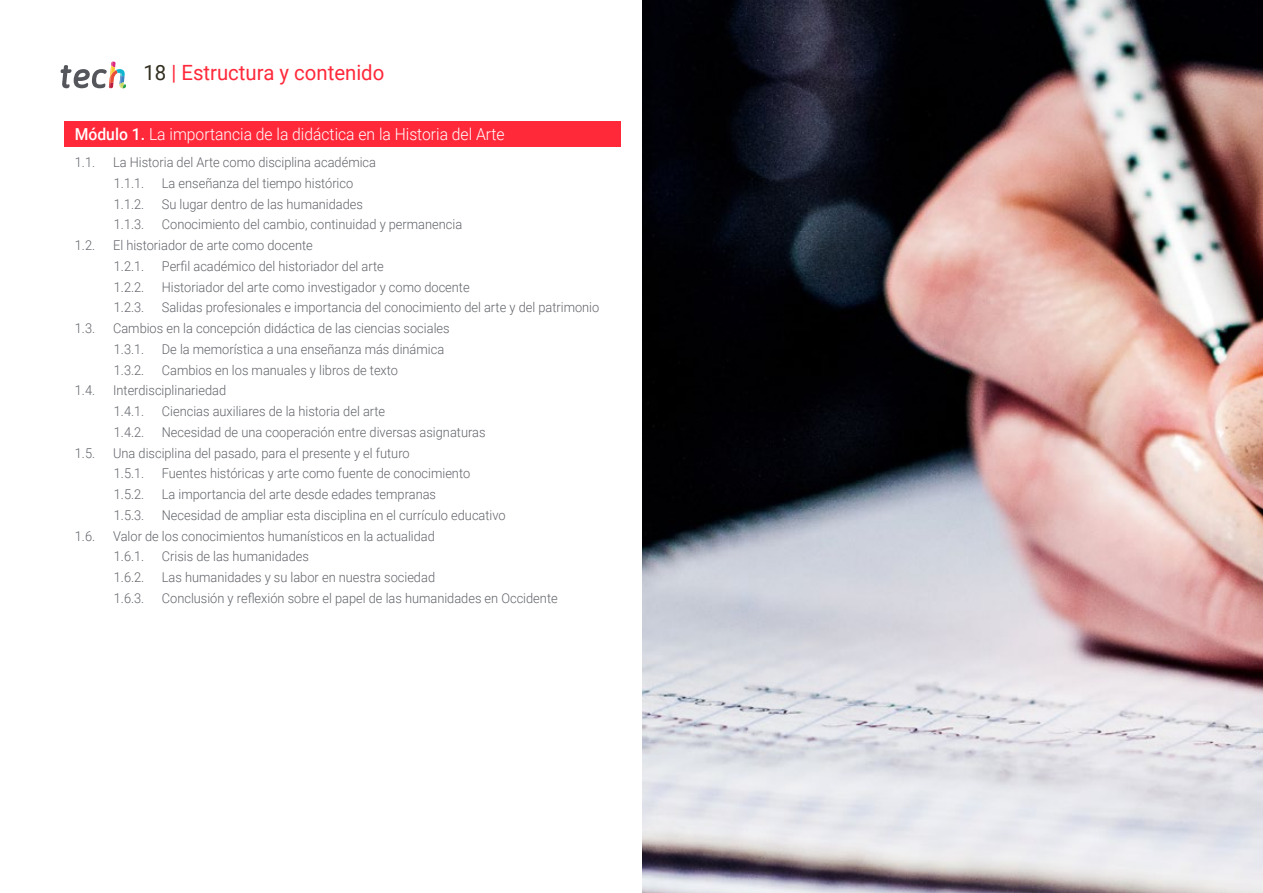
<style>
.page{position:relative;width:1263px;height:893px;background:#fff}
.page>*{position:absolute;margin:0;border:0;box-sizing:border-box;transform-origin:0 0}
.t1{font:21px "Roboto";color:#ff293a}
.t2{font:300 16.5px "Roboto";color:#fff;scale:.95 1}
.t3{font:300 13.5px/20.7px "Roboto";color:#61646a;scale:.95 1}
.s1{color:#312e20}
.s2{font-weight:500}
</style>
<div class="page">
<div style="left:64px;top:121px;width:557px;height:25px;background:#ff293a"></div>
<img style="left:642px;top:0;width:621px;height:893px">
<svg style="left:61px;top:62px;width:65px;height:27px"></svg>
<h1 class="t1" style="left:144px;top:57px;width:242px"><span class="s1">18</span> | Estructura y contenido</h1>
<p class="t2" style="left:75px;top:123px;width:454px"><span class="s2">Módulo 1.</span> La importancia de la didáctica en la Historia del Arte</p>
<p class="t3" style="left:75px;top:151px;width:23px">1.1.</p>
<p class="t3" style="left:113px;top:151px;width:278px">La Historia del Arte como disciplina académica<br>1.1.1.</p>
<p class="t3" style="left:162px;top:172px;width:203px">La enseñanza del tiempo histórico</p>
<p class="t3" style="left:114px;top:193px;width:34px">1.1.2.</p>
<p class="t3" style="left:162px;top:193px;width:213px">Su lugar dentro de las humanidades</p>
<p class="t3" style="left:114px;top:214px;width:34px">1.1.3.</p>
<p class="t3" style="left:162px;top:214px;width:318px">Conocimiento del cambio, continuidad y permanencia</p>
<p class="t3" style="left:75px;top:234px;width:23px">1.2.</p>
<p class="t3" style="left:113px;top:234px;width:212px">El historiador de arte como docente<br>1.2.1.</p>
<p class="t3" style="left:162px;top:255px;width:235px">Perfil académico del historiador del arte</p>
<p class="t3" style="left:114px;top:276px;width:34px">1.2.2.</p>
<p class="t3" style="left:162px;top:276px;width:326px">Historiador del arte como investigador y como docente</p>
<p class="t3" style="left:114px;top:297px;width:34px">1.2.3.</p>
<p class="t3" style="left:162px;top:297px;width:462px">Salidas profesionales e importancia del conocimiento del arte y del patrimonio</p>
<p class="t3" style="left:75px;top:317px;width:23px">1.3.</p>
<p class="t3" style="left:113px;top:317px;width:356px">Cambios en la concepción didáctica de las ciencias sociales<br>1.3.1.</p>
<p class="t3" style="left:162px;top:338px;width:299px">De la memorística a una enseñanza más dinámica</p>
<p class="t3" style="left:114px;top:359px;width:34px">1.3.2.</p>
<p class="t3" style="left:162px;top:359px;width:250px">Cambios en los manuales y libros de texto</p>
<p class="t3" style="left:75px;top:380px;width:23px">1.4.</p>
<p class="t3" style="left:113px;top:380px;width:121px">Interdisciplinariedad<br>1.4.1.</p>
<p class="t3" style="left:162px;top:400px;width:237px">Ciencias auxiliares de la historia del arte</p>
<p class="t3" style="left:114px;top:421px;width:34px">1.4.2.</p>
<p class="t3" style="left:162px;top:421px;width:342px">Necesidad de una cooperación entre diversas asignaturas</p>
<p class="t3" style="left:75px;top:442px;width:23px">1.5.</p>
<p class="t3" style="left:113px;top:442px;width:314px">Una disciplina del pasado, para el presente y el futuro<br>1.5.1.</p>
<p class="t3" style="left:162px;top:463px;width:326px">Fuentes históricas y arte como fuente de conocimiento</p>
<p class="t3" style="left:114px;top:483px;width:34px">1.5.2.</p>
<p class="t3" style="left:162px;top:483px;width:290px">La importancia del arte desde edades tempranas</p>
<p class="t3" style="left:114px;top:504px;width:34px">1.5.3.</p>
<p class="t3" style="left:162px;top:504px;width:363px">Necesidad de ampliar esta disciplina en el currículo educativo</p>
<p class="t3" style="left:75px;top:525px;width:23px">1.6.</p>
<p class="t3" style="left:113px;top:525px;width:340px">Valor de los conocimientos humanísticos en la actualidad<br>1.6.1.</p>
<p class="t3" style="left:162px;top:546px;width:156px">Crisis de las humanidades</p>
<p class="t3" style="left:114px;top:566px;width:34px">1.6.2.</p>
<p class="t3" style="left:162px;top:566px;width:289px">Las humanidades y su labor en nuestra sociedad</p>
<p class="t3" style="left:114px;top:587px;width:34px">1.6.3.</p>
<p class="t3" style="left:162px;top:587px;width:418px">Conclusión y reflexión sobre el papel de las humanidades en Occidente</p>
</div>
